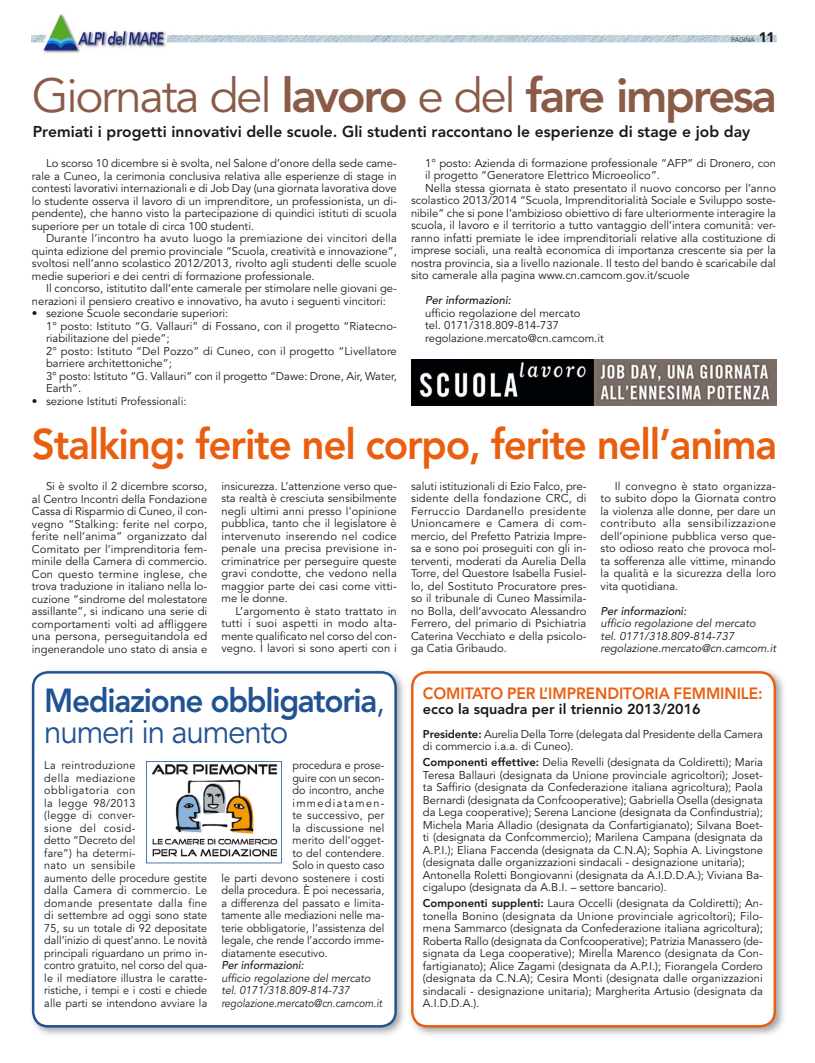
<style>
.page{position:relative;width:815px;height:1063px;background:#fff}
.page>*{position:absolute;margin:0;border:0;box-sizing:border-box;transform-origin:0 0}
.t1{font:800 47.5px "Avenir";letter-spacing:-.05em;color:#8a5b47}
.t2{font:800 42.5px "Avenir";letter-spacing:-.03em;color:#e95e0f;scale:.95 1}
.t3{font:800 33.12px/31.2px "Avenir";letter-spacing:-.04em;color:#215393;scale:.95 1}
.t4{font:800 16.25px "Avenir";letter-spacing:-.005em;color:#e95e0f;scale:.95 1}
.t5{font:800 15.62px "Avenir";color:#1a171c}
.t6{font:800 14.38px "Avenir";color:#1a171c}
.t7{font:11.25px/12.5px "Avenir";color:#1a171c;text-align:justify}
.t8{font:11.25px/12.5px "Avenir";color:#1a171c;scale:.96 1}
.t9{font:italic 11.25px/12.5px "Avenir";color:#1a171c;scale:.96 1}
.t10{font:italic 11.25px/12.5px "Avenir";color:#1a171c}
.t11{font:italic 500 11.25px "Avenir";color:#1a171c}
.t12{font:11.25px "Avenir";letter-spacing:.02em;color:#1a171c;scale:.96 1}
.t13{font:11.25px "Avenir";letter-spacing:.025em;color:#1a171c;scale:.96 1}
.t14{font:italic 500 11.25px "Avenir";color:#1a171c;scale:.96 1}
.t15{font:11.25px "Avenir";letter-spacing:.125em;color:#1a171c;scale:.96 1}
.t16{font:300 6.25px "Avenir";color:#1a171c}
.s1{font-weight:900;font-size:13.75px}
.s2{font-weight:400}
.s3{font-weight:800}
</style>
<div class="page">
<img style="left:31px;top:670px;width:753px;height:365px">
<svg style="left:411px;top:671px;width:365px;height:357px"></svg>
<img style="left:32px;top:14px;width:744px;height:40px">
<img style="left:411px;top:359px;width:365px;height:46px">
<svg style="left:32px;top:671px;width:365px;height:357px"></svg>
<svg style="left:146px;top:761px;width:136px;height:102px"></svg>
<p class="t16" style="left:732px;top:37px;width:45px">PAGINA <span class="s1">11</span></p>
<h1 class="t1" style="left:32px;top:76px;width:747px"><span class="s2">Giornata del</span> lavoro <span class="s2">e del</span> fare impresa</h1>
<h3 class="t5" style="left:33px;top:125px;width:719px">Premiati i progetti innovativi delle scuole. Gli studenti raccontano le esperienze di stage e job day</h3>
<p class="t7" style="left:32px;top:158px;width:366px;text-indent:14px">Lo scorso 10 dicembre si è svolta, nel Salone d’onore della sede came&shy;rale a Cuneo, la cerimonia conclusiva relativa alle esperienze di stage in contesti lavorativi internazionali e di Job Day (una giornata lavorativa dove lo studente osserva il lavoro di un imprenditore, un professionista, un di&shy;pendente), che hanno visto la partecipazione di quindici istituti di scuola superiore per un totale di circa 100 studenti.</p>
<p class="t7" style="left:32px;top:233px;width:366px;text-indent:14px">Durante l’incontro ha avuto luogo la premiazione dei vincitori della quinta edizione del premio provinciale “Scuola, creatività e innovazione”, svoltosi nell’anno scolastico 2012/2013, rivolto agli studenti delle scuole medie superiori e dei centri di formazione professionale.</p>
<p class="t7" style="left:32px;top:283px;width:366px;text-indent:14px">Il concorso, istitutito dall’ente camerale per stimolare nelle giovani ge&shy;nerazioni il pensiero creativo e innovativo, ha avuto i seguenti vincitori:</p>
<p class="t7" style="left:46px;top:308px;width:352px;text-align:left;text-indent:-14px">• sezione Scuole secondarie superiori:<br>1° posto: Istituto “G. Vallauri” di Fossano, con il progetto “Riatecno&shy;riabilitazione del piede”;<br>2° posto: Istituto “Del Pozzo” di Cuneo, con il progetto “Livellatore barriere architettoniche”;<br>3° posto: Istituto “G. Vallauri” con il progetto “Dawe: Drone, Air, Water, Earth”.</p>
<p class="t7" style="left:32px;top:396px;width:156px">• sezione Istituti Professionali:</p>
<p class="t7" style="left:425px;top:158px;width:352px">1° posto: Azienda di formazione professionale “AFP” di Dronero, con</p>
<p class="t7" style="left:425px;top:170px;width:236px">il progetto “Generatore Elettrico Microeolico”.</p>
<p class="t7" style="left:425px;top:183px;width:352px">Nella stessa giornata è stato presentato il nuovo concorso per l’anno</p>
<p class="t7" style="left:411px;top:195px;width:366px">scolastico 2013/2014 “Scuola, Imprenditorialità Sociale e Sviluppo soste-</p>
<p class="t7" style="left:411px;top:208px;width:366px">nibile” che si pone l’ambizioso obiettivo di fare ulteriormente interagire la</p>
<p class="t7" style="left:411px;top:220px;width:366px">scuola, il lavoro e il territorio a tutto vantaggio dell’intera comunità: ver-</p>
<p class="t7" style="left:411px;top:233px;width:366px">ranno infatti premiate le idee imprenditoriali relative alla costituzione di</p>
<p class="t7" style="left:411px;top:245px;width:366px">imprese sociali, una realtà economica di importanza crescente sia per la</p>
<p class="t7" style="left:411px;top:258px;width:366px">nostra provincia, sia a livello nazionale. Il testo del bando è scaricabile dal</p>
<p class="t7" style="left:411px;top:270px;width:280px">sito camerale alla pagina www.cn.camcom.gov.it/scuole</p>
<p class="t11" style="left:425px;top:296px;width:87px">Per informazioni:</p>
<p class="t7" style="left:425px;top:308px;width:180px;text-align:left">ufficio regolazione del mercato<br>tel. 0171/318.809-814-737 regolazione.mercato@cn.camcom.it</p>
<h2 class="t2" style="left:32px;top:427px;width:786px">Stalking: ferite nel corpo, ferite nell’anima</h2>
<p class="t7" style="left:32px;top:481px;width:177px;text-indent:14px">Si è svolto il 2 dicembre scorso, al Centro Incontri della Fondazione Cassa di Risparmio di Cuneo, il con&shy;vegno “Stalking: ferite nel corpo, ferite nell’anima” organizzato dal Comitato per l’imprenditoria fem&shy;minile della Camera di commercio.<br>Con questo termine inglese, che trova traduzione in italiano nella lo&shy;cuzione “sindrome del molestatore assillante”, si indicano una serie di comportamenti volti ad affliggere una persona, perseguitandola ed ingenerandole uno stato di ansia e</p>
<p class="t7" style="left:221px;top:481px;width:177px">insicurezza. L’attenzione verso que&shy;sta realtà è cresciuta sensibilmente negli ultimi anni presso l’opinione pubblica, tanto che il legislatore è intervenuto inserendo nel codice penale una precisa previsione in&shy;criminatrice per perseguire queste gravi condotte, che vedono nella maggior parte dei casi come vitti&shy;me le donne.</p>
<p class="t7" style="left:221px;top:606px;width:177px;text-indent:14px">L’argomento è stato trattato in tutti i suoi aspetti in modo alta&shy;mente qualificato nel corso del con&shy;vegno. I lavori si sono aperti con i</p>
<h3 class="t3" style="left:44px;top:687px;width:360px">Mediazione obbligatoria<span class="s2">, numeri in aumento</span></h3>
<p class="t8" style="left:44px;top:761px;width:171px">La reintroduzione<br>della mediazione<br>obbligatoria con<br>la legge 98/2013<br>(legge di conver-<br>sione del cosid-<br>detto “Decreto del<br>fare”) ha determi-<br>nato un sensibile<br>aumento delle procedure gestite dalla Camera di commercio. Le domande presentate dalla fine di settembre ad oggi sono state<br>75, su un totale di 92 depositate dall’inizio di quest’anno. Le novità principali riguardano un primo in&shy;contro gratuito, nel corso del qua&shy;le il mediatore illustra le caratte&shy;ristiche, i tempi e i costi e chiede alle parti se intendono avviare la</p>
<p class="t8" style="left:292px;top:761px;width:97px">procedura e prose-</p>
<p class="t8" style="left:292px;top:773px;width:97px">guire con un secon-</p>
<p class="t8" style="left:292px;top:786px;width:97px">do incontro, anche</p>
<p class="t15" style="left:292px;top:798px;width:97px">immediatamen-</p>
<p class="t12" style="left:292px;top:811px;width:97px">te successivo, per</p>
<p class="t13" style="left:292px;top:823px;width:97px">la discussione nel</p>
<p class="t8" style="left:292px;top:836px;width:97px">merito dell’ogget-</p>
<p class="t8" style="left:292px;top:848px;width:97px">to del contendere.</p>
<p class="t8" style="left:292px;top:861px;width:97px">Solo in questo caso</p>
<p class="t8" style="left:221px;top:873px;width:171px">le parti devono sostenere i costi</p>
<p class="t8" style="left:221px;top:886px;width:171px">della procedura. È poi necessaria,</p>
<p class="t8" style="left:221px;top:898px;width:171px">a differenza del passato e limita-</p>
<p class="t8" style="left:221px;top:911px;width:171px">tamente alle mediazioni nelle ma-</p>
<p class="t8" style="left:221px;top:923px;width:171px">terie obbligatorie, l’assistenza del</p>
<p class="t8" style="left:221px;top:936px;width:171px">legale, che rende l’accordo imme-</p>
<p class="t8" style="left:221px;top:948px;width:112px">diatamente esecutivo.</p>
<p class="t14" style="left:221px;top:961px;width:87px">Per informazioni:</p>
<p class="t9" style="left:221px;top:973px;width:169px">ufficio regolazione del mercato tel. 0171/318.809-814-737 regolazione.mercato@cn.camcom.it</p>
<p class="t7" style="left:411px;top:481px;width:177px">saluti istituzionali di Ezio Falco, pre&shy;sidente della fondazione CRC, di Ferruccio Dardanello presidente Unioncamere e Camera di com&shy;mercio, del Prefetto Patrizia Impre&shy;sa e sono poi proseguiti con gli in&shy;terventi, moderati da Aurelia Della Torre, del Questore Isabella Fusiel&shy;lo, del Sostituto Procuratore pres&shy;so il tribunale di Cuneo Massimila&shy;no Bolla, dell’avvocato Alessandro Ferrero, del primario di Psichiatria Caterina Vecchiato e della psicolo&shy;ga Catia Gribaudo.</p>
<p class="t7" style="left:601px;top:481px;width:177px;text-indent:14px">Il convegno è stato organizza&shy;to subito dopo la Giornata contro la violenza alle donne, per dare un contributo alla sensibilizzazione dell’opinione pubblica verso que&shy;sto odioso reato che provoca mol&shy;ta sofferenza alle vittime, minando la qualità e la sicurezza della loro vita quotidiana.</p>
<p class="t11" style="left:601px;top:606px;width:87px">Per informazioni:</p>
<p class="t10" style="left:601px;top:618px;width:177px">ufficio regolazione del mercato<br>tel. 0171/318.809-814-737 regolazione.mercato@cn.camcom.it</p>
<h3 class="t4" style="left:423px;top:687px;width:359px">COMITATO PER L’IMPRENDITORIA FEMMINILE:</h3>
<p class="t6" style="left:423px;top:704px;width:279px">ecco la squadra per il triennio 2013/2016</p>
<p class="t7" style="left:423px;top:729px;width:341px"><span class="s3">Presidente:</span> Aurelia Della Torre (delegata dal Presidente della Camera di commercio i.a.a. di Cuneo).</p>
<p class="t7" style="left:423px;top:757px;width:342px;text-align:left"><span class="s3">Componenti effettive:</span> Delia Revelli (designata da Coldiretti); Maria Teresa Ballauri (designata da Unione provinciale agricoltori); Joset&shy;ta Saffirio (designata da Confederazione italiana agricoltura); Paola Bernardi (designata da Confcooperative); Gabriella Osella (designata da Lega cooperative); Serena Lancione (designata da Confindustria); Michela Maria Alladio (designata da Confartigianato); Silvana Boet&shy;ti (designata da Confcommercio); Marilena Campana (designata da A.P.I.); Eliana Faccenda (designata da C.N.A); Sophia A. Livingstone (designata dalle organizzazioni sindacali - designazione unitaria); Antonella Roletti Bongiovanni (designata da A.I.D.D.A.); Viviana Ba&shy;cigalupo (designata da A.B.I. – settore bancario).</p>
<p class="t7" style="left:423px;top:898px;width:342px"><span class="s3">Componenti supplenti:</span> Laura Occelli (designata da Coldiretti); An&shy;tonella Bonino (designata da Unione provinciale agricoltori); Filo&shy;mena Sammarco (designata da Confederazione italiana agricoltura); Roberta Rallo (designata da Confcooperative); Patrizia Manassero (de&shy;signata da Lega cooperative); Mirella Marenco (designata da Con&shy;fartigianato); Alice Zagami (designata da A.P.I.); Fiorangela Cordero (designata da C.N.A); Cesira Monti (designata dalle organizzazioni sindacali - designazione unitaria); Margherita Artusio (designata da A.I.D.D.A.).</p>
</div>
